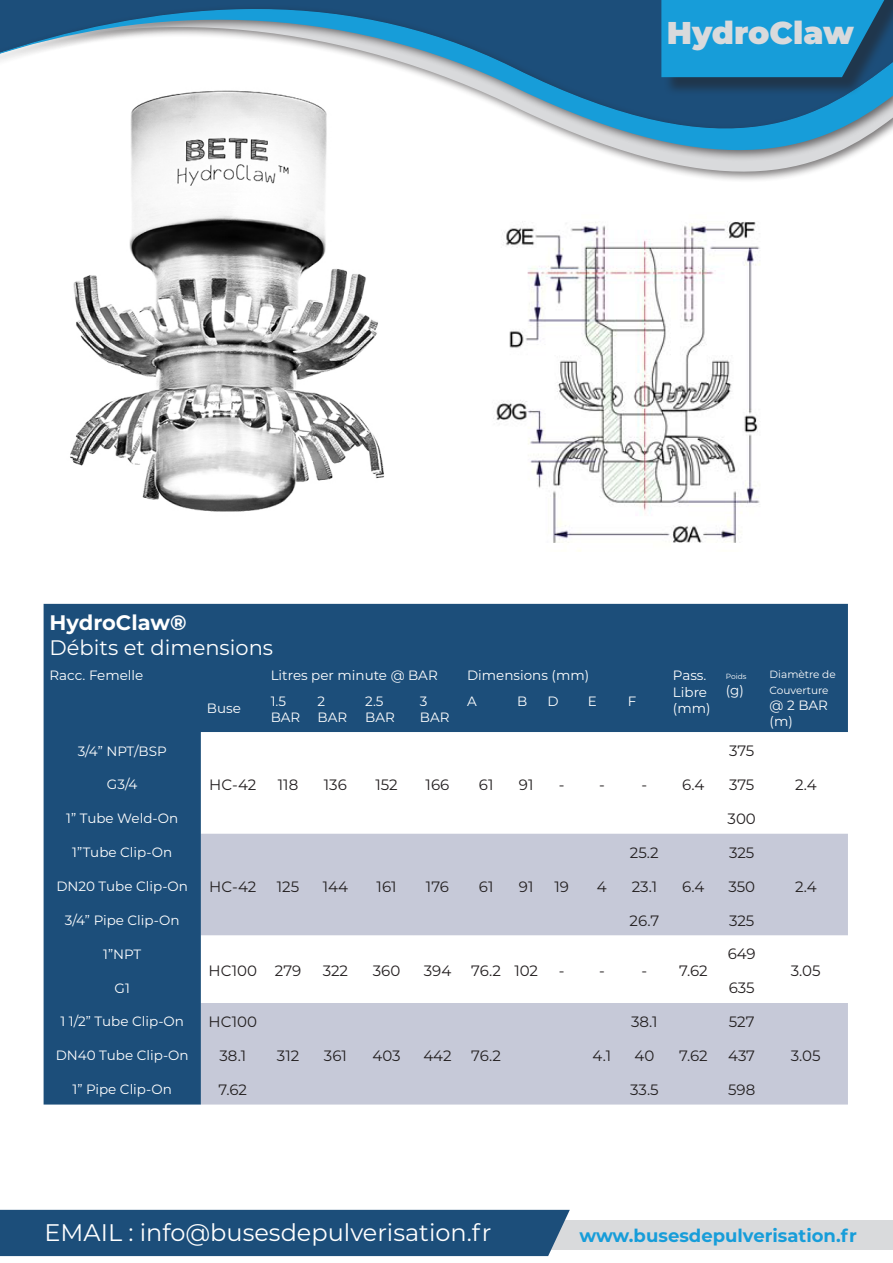
<style>
.page{position:relative;width:893px;height:1263px;background:#fff}
.page>*{position:absolute;margin:0;border:0;box-sizing:border-box;transform-origin:0 0}
.Bold_Blue_Title{font:900 31.5px "Montserrat";color:#d9dadc}
._18_Black_Left{font:24px "Montserrat";color:#fff}
.White{font:21px/25.2px "Montserrat";color:#fff}
._18_Black_Left-2{font:700 18px "Montserrat";color:#179dd9}
.Black{font:15px "Montserrat";color:#231f20}
.White-2{font:13.5px/16.2px "Montserrat";color:#fff}
.White-3{font:10.5px "Montserrat";color:#fff}
.White-4{font:7.5px "Montserrat";color:#fff}
.s1{font-weight:700}
</style>
<div class="page">
<img style="left:493px;top:221px;width:267px;height:331px">
<img style="left:70px;top:210px;width:314px;height:302px">
<svg style="left:0;top:0;width:893px;height:188px"></svg>
<div style="left:664px;top:0;width:229px;height:96px;background:#231f20;opacity:.51"></div>
<svg style="left:661px;top:0;width:232px;height:77px;background:#1791ca"></svg>
<div style="left:49px;top:1220px;width:844px;height:30px;background:#d9dadc"></div>
<div style="left:0;top:1210px;width:570px;height:46px;background:#1c4e7a"></div>
<div style="left:44px;top:604px;width:804px;height:500px;background:#1c4e7a"></div>
<svg style="left:201px;top:732px;width:647px;height:102px"></svg>
<svg style="left:201px;top:834px;width:647px;height:270px;fill:#c6c9d8"></svg>
<p class="Bold_Blue_Title" style="left:667px;top:9px;width:189px">HydroClaw</p>
<p class="White" style="left:50px;top:609px;width:225px"><span class="s1">HydroClaw®<br></span>Débits et dimensions</p>
<p class="White-2" style="left:50px;top:667px;width:95px">Racc. Femelle</p>
<p class="White-2" style="left:207px;top:699px;width:36px">Buse</p>
<p class="White-2" style="left:271px;top:667px;width:169px">Litres per minute @ BAR</p>
<p class="White-2" style="left:467px;top:667px;width:123px">Dimensions (mm)</p>
<p class="White-2" style="left:673px;top:667px;width:35px">Pass.</p>
<p class="White-2" style="left:673px;top:683px;width:39px">Libre (mm)</p>
<p class="White-2" style="left:271px;top:692px;width:31px">1.5<br>BAR</p>
<p class="White-2" style="left:317px;top:692px;width:31px">2<br>BAR</p>
<p class="White-2" style="left:365px;top:692px;width:31px">2.5<br>BAR</p>
<p class="White-2" style="left:420px;top:692px;width:31px">3<br>BAR</p>
<p class="White-2" style="left:467px;top:692px;width:11px">A</p>
<p class="White-2" style="left:517px;top:692px;width:12px">B</p>
<p class="White-2" style="left:547px;top:692px;width:13px">D</p>
<p class="White-2" style="left:588px;top:692px;width:11px">E</p>
<p class="White-2" style="left:628px;top:692px;width:10px">F</p>
<p class="White-2" style="left:78px;top:742px;width:91px">3/4” NPT/BSP</p>
<p class="White-4" style="left:726px;top:671px;width:22px">Poids</p>
<p class="White-2" style="left:726px;top:682px;width:20px">(g)</p>
<p class="Black" style="left:729px;top:741px;width:27px">375</p>
<p class="White-3" style="left:770px;top:667px;width:68px">Diamètre de</p>
<p class="White-3" style="left:770px;top:683px;width:60px">Couverture</p>
<p class="White-2" style="left:770px;top:697px;width:60px">@ 2 BAR (m)</p>
<p class="White-2" style="left:107px;top:776px;width:32px">G3/4</p>
<p class="Black" style="left:729px;top:774px;width:27px">375</p>
<p class="Black" style="left:795px;top:774px;width:23px">2.4</p>
<p class="White-2" style="left:66px;top:810px;width:113px">1” Tube Weld-On</p>
<p class="Black" style="left:727px;top:808px;width:30px">300</p>
<p class="White-2" style="left:72px;top:844px;width:101px">1”Tube Clip-On</p>
<p class="Black" style="left:209px;top:876px;width:49px">HC-42</p>
<p class="Black" style="left:277px;top:876px;width:24px">125</p>
<p class="Black" style="left:323px;top:876px;width:27px">144</p>
<p class="Black" style="left:377px;top:876px;width:21px">161</p>
<p class="Black" style="left:426px;top:876px;width:25px">176</p>
<p class="Black" style="left:479px;top:876px;width:16px">61</p>
<p class="Black" style="left:519px;top:876px;width:16px">91</p>
<p class="Black" style="left:554px;top:876px;width:16px">19</p>
<p class="Black" style="left:597px;top:876px;width:11px">4</p>
<p class="Black" style="left:209px;top:774px;width:49px">HC-42</p>
<p class="Black" style="left:278px;top:774px;width:22px">118</p>
<p class="Black" style="left:324px;top:774px;width:25px">136</p>
<p class="Black" style="left:375px;top:774px;width:24px">152</p>
<p class="Black" style="left:426px;top:774px;width:25px">166</p>
<p class="Black" style="left:479px;top:774px;width:16px">61</p>
<p class="Black" style="left:519px;top:774px;width:16px">91</p>
<p class="Black" style="left:559px;top:774px;width:7px">-</p>
<p class="Black" style="left:599px;top:774px;width:7px">-</p>
<p class="Black" style="left:641px;top:774px;width:7px">-</p>
<p class="Black" style="left:682px;top:774px;width:24px">6.4</p>
<p class="Black" style="left:630px;top:842px;width:30px">25.2</p>
<p class="Black" style="left:729px;top:842px;width:27px">325</p>
<p class="White-2" style="left:56px;top:878px;width:133px">DN20 Tube Clip-On</p>
<p class="Black" style="left:632px;top:876px;width:27px">23.1</p>
<p class="Black" style="left:728px;top:876px;width:28px">350</p>
<p class="Black" style="left:795px;top:876px;width:23px">2.4</p>
<p class="White-2" style="left:65px;top:911px;width:116px">3/4” Pipe Clip-On</p>
<p class="Black" style="left:630px;top:910px;width:31px">26.7</p>
<p class="Black" style="left:729px;top:910px;width:27px">325</p>
<p class="White-2" style="left:103px;top:945px;width:40px">1”NPT</p>
<p class="Black" style="left:209px;top:961px;width:50px">HC100</p>
<p class="Black" style="left:275px;top:961px;width:28px">279</p>
<p class="Black" style="left:323px;top:961px;width:27px">322</p>
<p class="Black" style="left:373px;top:961px;width:29px">360</p>
<p class="Black" style="left:424px;top:961px;width:29px">394</p>
<p class="Black" style="left:471px;top:961px;width:31px">76.2</p>
<p class="Black" style="left:514px;top:961px;width:25px">102</p>
<p class="Black" style="left:559px;top:961px;width:7px">-</p>
<p class="Black" style="left:599px;top:961px;width:7px">-</p>
<p class="Black" style="left:641px;top:961px;width:7px">-</p>
<p class="Black" style="left:679px;top:961px;width:30px">7.62</p>
<p class="Black" style="left:682px;top:876px;width:24px">6.4</p>
<p class="Black" style="left:728px;top:944px;width:30px">649</p>
<p class="Black" style="left:791px;top:961px;width:31px">3.05</p>
<p class="White-2" style="left:115px;top:979px;width:17px">G1</p>
<p class="Black" style="left:729px;top:978px;width:27px">635</p>
<p class="White-2" style="left:60px;top:1013px;width:125px">1 1/2” Tube Clip-On</p>
<p class="Black" style="left:209px;top:1011px;width:50px">HC100</p>
<p class="Black" style="left:277px;top:1045px;width:24px">312</p>
<p class="Black" style="left:324px;top:1045px;width:25px">361</p>
<p class="Black" style="left:372px;top:1045px;width:30px">403</p>
<p class="Black" style="left:423px;top:1045px;width:30px">442</p>
<p class="Black" style="left:471px;top:1045px;width:31px">76.2</p>
<p class="Black" style="left:593px;top:1045px;width:20px">4.1</p>
<p class="Black" style="left:631px;top:1011px;width:28px">38.1</p>
<p class="Black" style="left:729px;top:1011px;width:27px">527</p>
<p class="White-2" style="left:56px;top:1047px;width:135px">DN40 Tube Clip-On</p>
<p class="Black" style="left:219px;top:1045px;width:28px">38.1</p>
<p class="Black" style="left:634px;top:1045px;width:21px">40</p>
<p class="Black" style="left:728px;top:1045px;width:28px">437</p>
<p class="Black" style="left:791px;top:1045px;width:31px">3.05</p>
<p class="White-2" style="left:73px;top:1081px;width:101px">1” Pipe Clip-On</p>
<p class="Black" style="left:218px;top:1079px;width:30px">7.62</p>
<p class="Black" style="left:630px;top:1079px;width:30px">33.5</p>
<p class="Black" style="left:728px;top:1079px;width:29px">598</p>
<p class="Black" style="left:679px;top:1045px;width:30px">7.62</p>
<p class="_18_Black_Left" style="left:45px;top:1216px;width:448px">EMAIL : info@busesdepulverisation.fr</p>
<p class="_18_Black_Left-2" style="left:579px;top:1223px;width:279px">www.busesdepulverisation.fr</p>
</div>
